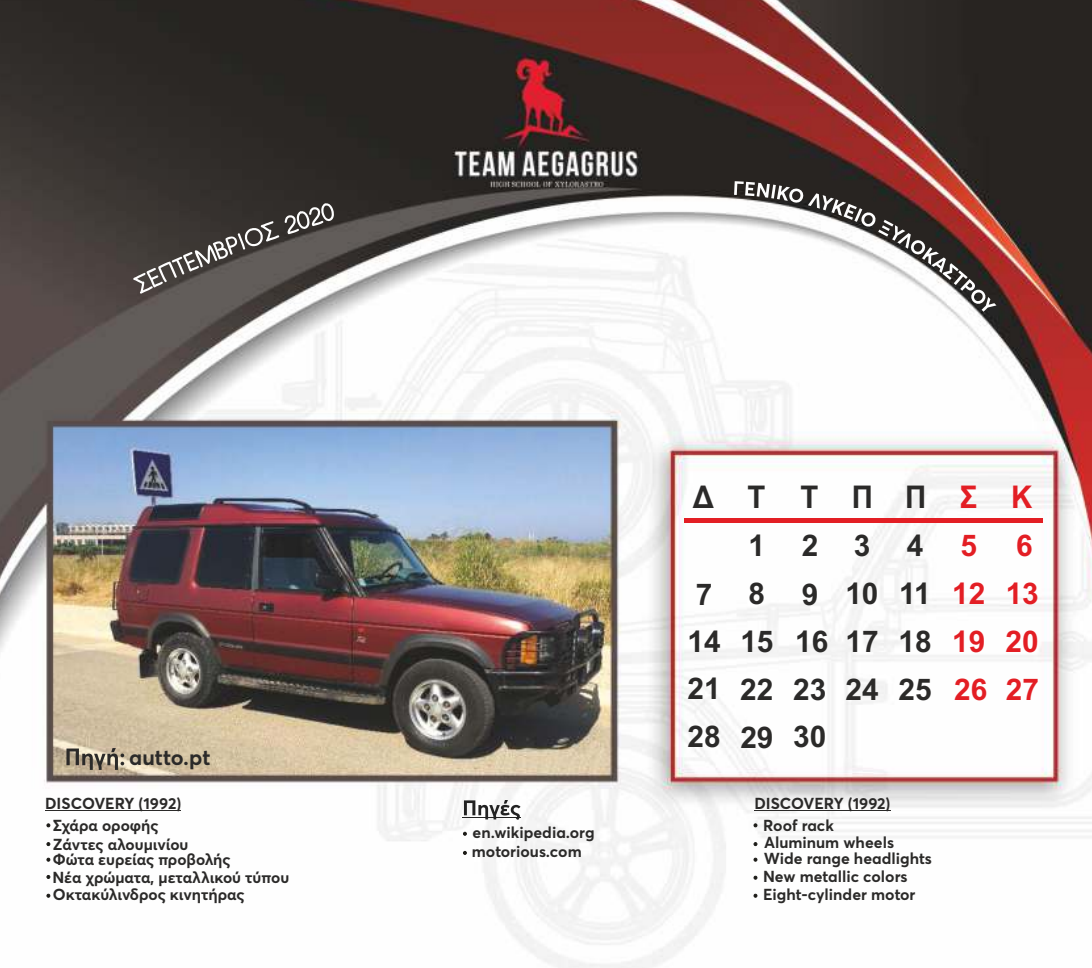
<style>
.page{position:relative;width:1092px;height:968px;background:#fff}
.page>*{position:absolute;margin:0;border:0;box-sizing:border-box;transform-origin:0 0}
.t1{font:700 31.32px "Arial";letter-spacing:1.15em;color:#2b2a29;scale:.94 1}
.t2{font:700 29.93px/47.6px "Arial";color:#2b2a29;text-align:justify}
.t3{font:700 29.93px/47.8px "Arial";color:#e31e24}
.t4{font:700 21.7px "Averta Std";color:#2b2a29}
.t5{font:700 15.75px/21.3px "Averta Std";color:#2b2a29}
.s1{color:#e31e24}
</style>
<div class="page">
<img style="left:0;top:0;width:1091px;height:967px">
<hr style="left:462px;top:817px;width:58px;height:1px;background:#222">
<svg style="left:464px;top:799px;width:56px;height:20px"></svg>
<svg style="left:66px;top:748px;width:58px;height:21px"></svg>
<hr style="left:45px;top:810px;width:89px;height:1px;background:#2b2a29">
<hr style="left:134px;top:810px;width:47px;height:1px;background:#2b2a29">
<svg style="left:46px;top:823px;width:4px;height:4px"></svg>
<svg style="left:46px;top:842px;width:4px;height:4px"></svg>
<svg style="left:46px;top:857px;width:4px;height:4px"></svg>
<svg style="left:46px;top:874px;width:4px;height:4px"></svg>
<svg style="left:46px;top:893px;width:4px;height:4px"></svg>
<hr style="left:754px;top:810px;width:89px;height:1px;background:#2b2a29">
<hr style="left:843px;top:810px;width:47px;height:1px;background:#2b2a29">
<svg style="left:753px;top:823px;width:4px;height:4px"></svg>
<svg style="left:753px;top:842px;width:4px;height:4px"></svg>
<svg style="left:753px;top:857px;width:4px;height:4px"></svg>
<svg style="left:753px;top:875px;width:4px;height:4px"></svg>
<svg style="left:753px;top:893px;width:4px;height:4px"></svg>
<div style="left:683px;top:518px;width:359px;height:5px;background:#e31e24"></div>
<svg style="left:463px;top:831px;width:4px;height:4px"></svg>
<svg style="left:463px;top:850px;width:4px;height:4px"></svg>
<svg style="left:734px;top:181px;width:262px;height:131px"></svg>
<svg style="left:133px;top:203px;width:201px;height:91px;background:#56524f"></svg>
<h3 class="t4" style="left:129px;top:748px;width:83px">autto.pt</h3>
<p class="t5" style="left:53px;top:794px;width:130px;text-indent:-8px">DISCOVERY (1992)<br>Σχάρα οροφής</p>
<p class="t5" style="left:53px;top:837px;width:179px;line-height:15.6px">Ζάντες αλουμινίου<br>Φώτα ευρείας προβολής</p>
<p class="t5" style="left:52px;top:869px;width:238px;line-height:17.2px">Νέα χρώματα, μεταλλικού τύπου<br>Οκτακύλινδρος κινητήρας</p>
<p class="t5" style="left:472px;top:822px;width:123px">en.wikipedia.org</p>
<p class="t5" style="left:472px;top:841px;width:111px">motorious.com</p>
<h1 class="t1" style="left:693px;top:485px;width:362px">ΔΤΤΠΠ<span class="s1">ΣΚ</span></h1>
<h2 class="t3" style="left:952px;top:524px;width:88px;text-indent:64px">6<br>12 13<br>19 20<br>26 27</h2>
<h2 class="t2" style="left:748px;top:524px;width:230px">1234<span class="s1">5</span></h2>
<h2 class="t2" style="left:687px;top:572px;width:246px">7 8 91011<br>14 15 16 17 18<br>21 22 23 24 25<br>28 29 30</h2>
<p class="t5" style="left:763px;top:794px;width:129px;text-indent:-9px">DISCOVERY (1992)<br>Roof rack</p>
<p class="t5" style="left:763px;top:848px;width:170px">Wide range headlights</p>
<p class="t5" style="left:763px;top:827px;width:146px;line-height:33.6px">Αluminum wheels<br>New metallic colors</p>
<p class="t5" style="left:763px;top:884px;width:154px">Eight-cylinder motor</p>
</div>
